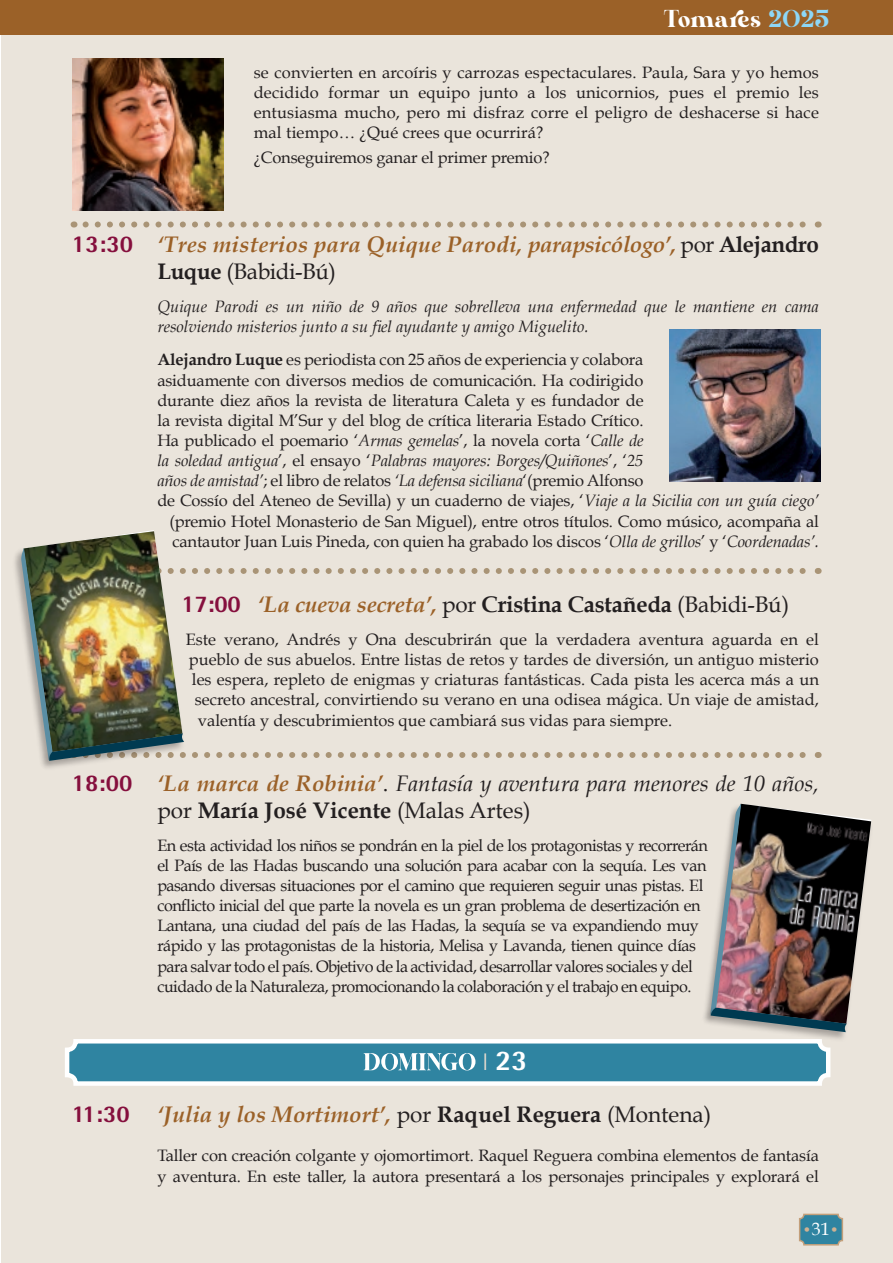
<style>
.page{position:relative;width:893px;height:1263px;background:#fff}
.page>*{position:absolute;margin:0;border:0;box-sizing:border-box;transform-origin:0 0}
.t1{font:28.5px "Bavista Soulare";letter-spacing:.03em;color:#fff}
.t2{font:800 28.5px "Rotis Semi Sans";color:#fff}
.t3{font:italic 700 22.5px/27px "Book Antiqua";color:#9b6128}
.t4{font:italic 22.5px/27px "Book Antiqua";color:#231f20}
.t5{font:16.5px/20.1px "Book Antiqua";letter-spacing:-.01em;color:#231f20;text-align:justify}
.t6{font:16.5px/20.1px "Book Antiqua";letter-spacing:-.03em;color:#231f20}
.t7{font:italic 16.5px/20.1px "Book Antiqua";color:#231f20}
.t8{font:15px "Book Antiqua";color:#cfb192}
.s1{color:#8dd7f7}
.s2{font-family:"Rotis Semi Sans";font-weight:800;font-style:normal;font-size:24px;color:#850f3d}
.s3{font-weight:400;font-style:normal;color:#231f20}
.s4{font-style:normal;color:#231f20}
.s5{font-weight:700}
.s6{font-style:italic}
.s7{font-style:normal}
.s8{font-weight:700;color:#9b6128}
.s9{font-weight:700;font-style:normal}
.s10{font-weight:300;font-size:24px;color:#ebded0}
.s11{font-size:18px;color:#fff}
</style>
<div class="page">
<hr style="left:0;top:0;width:1px;height:1263px;background:#eae4db">
<div style="left:1px;top:0;width:892px;height:1263px;background:#eae4db"></div>
<div style="left:0;top:0;width:893px;height:35px;background:#9b6128"></div>
<div style="left:800px;top:1214px;width:42px;height:31px;background:#2f84a1;border-radius:4px"></div>
<div style="left:799px;top:1214px;width:44px;height:31px;border:2px solid #c39f7a;border-radius:4px"></div>
<div style="left:67px;top:1041px;width:761px;height:42px;background:#2f84a1;border-radius:9px"></div>
<div style="left:65px;top:1039px;width:765px;height:47px;border:4px solid #fff;border-radius:9px"></div>
<svg style="left:363px;top:1053px;width:112px;height:17px"></svg>
<div style="left:702px;top:1007px;width:146px;height:35px;background:#231f20;opacity:.34"></div>
<img style="left:710px;top:804px;width:161px;height:228px">
<svg style="left:86px;top:221px;width:720px;height:6px"></svg>
<img style="left:72px;top:58px;width:152px;height:152px">
<img style="left:669px;top:330px;width:152px;height:152px">
<div style="left:12px;top:548px;width:42px;height:222px;background:#231f20;opacity:.34"></div>
<div style="left:40px;top:733px;width:145px;height:37px;background:#231f20;opacity:.34"></div>
<svg style="left:21px;top:530px;width:785px;height:231px"></svg>
<h1 class="t1" style="left:664px;top:6px;width:167px">Tomares <span class="s1">2O25</span></h1>
<p class="t5" style="left:254px;top:62px;width:567px">se convierten en arcoíris y carrozas espectaculares. Paula, Sara y yo hemos decidido formar un equipo junto a los unicornios, pues el premio les entusiasma mucho, pero mi disfraz corre el peligro de deshacerse si hace mal tiempo… ¿Qué crees que ocurrirá?</p>
<p class="t5" style="left:254px;top:147px;width:298px">¿Conseguiremos ganar el primer premio?</p>
<h2 class="t3" style="left:157px;top:232px;width:663px;text-indent:-86px"><span class="s2">13:30</span> ‘Tres misterios para Quique Parodi, parapsicólogo’, <span class="s3">por</span> <span class="s4">Alejandro<br>Luque</span> <span class="s3">(Babidi-Bú)</span></h2>
<p class="t7" style="left:157px;top:297px;width:663px">Quique Parodi es un niño de 9 años que sobrelleva una enfermedad que le mantiene en cama resolviendo misterios junto a su fiel ayudante y amigo Miguelito.</p>
<p class="t5" style="left:157px;top:350px;width:488px"><span class="s5">Alejandro Luque</span> es periodista con 25 años de experiencia y colabora</p>
<p class="t5" style="left:157px;top:370px;width:488px">asiduamente con diversos medios de comunicación. Ha codirigido</p>
<p class="t5" style="left:157px;top:390px;width:488px">durante diez años la revista de literatura Caleta y es fundador de</p>
<p class="t5" style="left:157px;top:410px;width:488px">la revista digital M’Sur y del blog de crítica literaria Estado Crítico.</p>
<p class="t5" style="left:157px;top:430px;width:488px">Ha publicado el poemario ‘<span class="s6">Armas gemelas</span>’, la novela corta ‘<span class="s6">Calle de</span></p>
<p class="t7" style="left:157px;top:451px;width:488px">la soledad antigua<span class="s7">’, el ensayo ‘</span>Palabras mayores: Borges/Quiñones<span class="s7">’, ‘</span>25</p>
<p class="t7" style="left:157px;top:471px;width:488px">años de amistad’<span class="s7">; el libro de relatos</span> ‘La defensa siciliana<span class="s7">‘(premio Alfonso</span></p>
<p class="t5" style="left:157px;top:491px;width:663px">de Cossío del Ateneo de Sevilla) y un cuaderno de viajes, ‘<span class="s6">Viaje a la Sicilia con un guía ciego’</span></p>
<p class="t5" style="left:169px;top:511px;width:651px">(premio Hotel Monasterio de San Miguel), entre otros títulos. Como músico, acompaña al</p>
<p class="t5" style="left:172px;top:531px;width:648px">cantautor Juan Luis Pineda, con quien ha grabado los discos ‘<span class="s6">Olla de grillos</span>’ y ‘<span class="s6">Coordenadas’.</span></p>
<h2 class="t3" style="left:181px;top:591px;width:609px"><span class="s2">17:00</span> ‘La cueva secreta’, <span class="s3">por</span> <span class="s4">Cristina Castañeda</span> <span class="s3">(Babidi-Bú)</span></h2>
<p class="t5" style="left:186px;top:629px;width:634px">Este verano, Andrés y Ona descubrirán que la verdadera aventura aguarda en el</p>
<p class="t5" style="left:189px;top:649px;width:632px">pueblo de sus abuelos. Entre listas de retos y tardes de diversión, un antiguo misterio</p>
<p class="t5" style="left:192px;top:669px;width:629px">les espera, repleto de enigmas y criaturas fantásticas. Cada pista les acerca más a un</p>
<p class="t5" style="left:195px;top:690px;width:626px">secreto ancestral, convirtiendo su verano en una odisea mágica. Un viaje de amistad,</p>
<p class="t5" style="left:198px;top:710px;width:476px">valentía y descubrimientos que cambiará sus vidas para siempre.</p>
<h2 class="t4" style="left:157px;top:770px;width:663px;text-indent:-86px"><span class="s2">18:00</span> <span class="s8">‘La marca de Robinia’</span><span class="s7">.</span> Fantasía y aventura para menores de 10 años, <span class="s7">por</span> <span class="s9">María José Vicente</span> <span class="s7">(Malas Artes)</span></h2>
<p class="t6" style="left:157px;top:835px;width:552px">En esta actividad los niños se pondrán en la piel de los protagonistas y recorrerán el País de las Hadas buscando una solución para acabar con la sequía. Les van pasando diversas situaciones por el camino que requieren seguir unas pistas. El conflicto inicial del que parte la novela es un gran problema de desertización en Lantana, una ciudad del país de las Hadas, la sequía se va expandiendo muy rápido y las protagonistas de la historia, Melisa y Lavanda, tienen quince días para salvar todo el país. Objetivo de la actividad, desarrollar valores sociales y del cuidado de la Naturaleza, promocionando la colaboración y el trabajo en equipo.</p>
<h1 class="t2" style="left:483px;top:1042px;width:46px"><span class="s10">I</span> 23</h1>
<h2 class="t3" style="left:72px;top:1101px;width:641px"><span class="s2">11:30</span> ‘Julia y los Mortimort’, <span class="s3">por</span> <span class="s4">Raquel Reguera</span> <span class="s3">(Montena)</span></h2>
<p class="t5" style="left:157px;top:1146px;width:663px">Taller con creación colgante y ojomortimort. Raquel Reguera combina elementos de fantasía y aventura. En este taller, la autora presentará a los personajes principales y explorará el</p>
<p class="t8" style="left:803px;top:1220px;width:38px">•<span class="s11">31</span>•</p>
</div>
